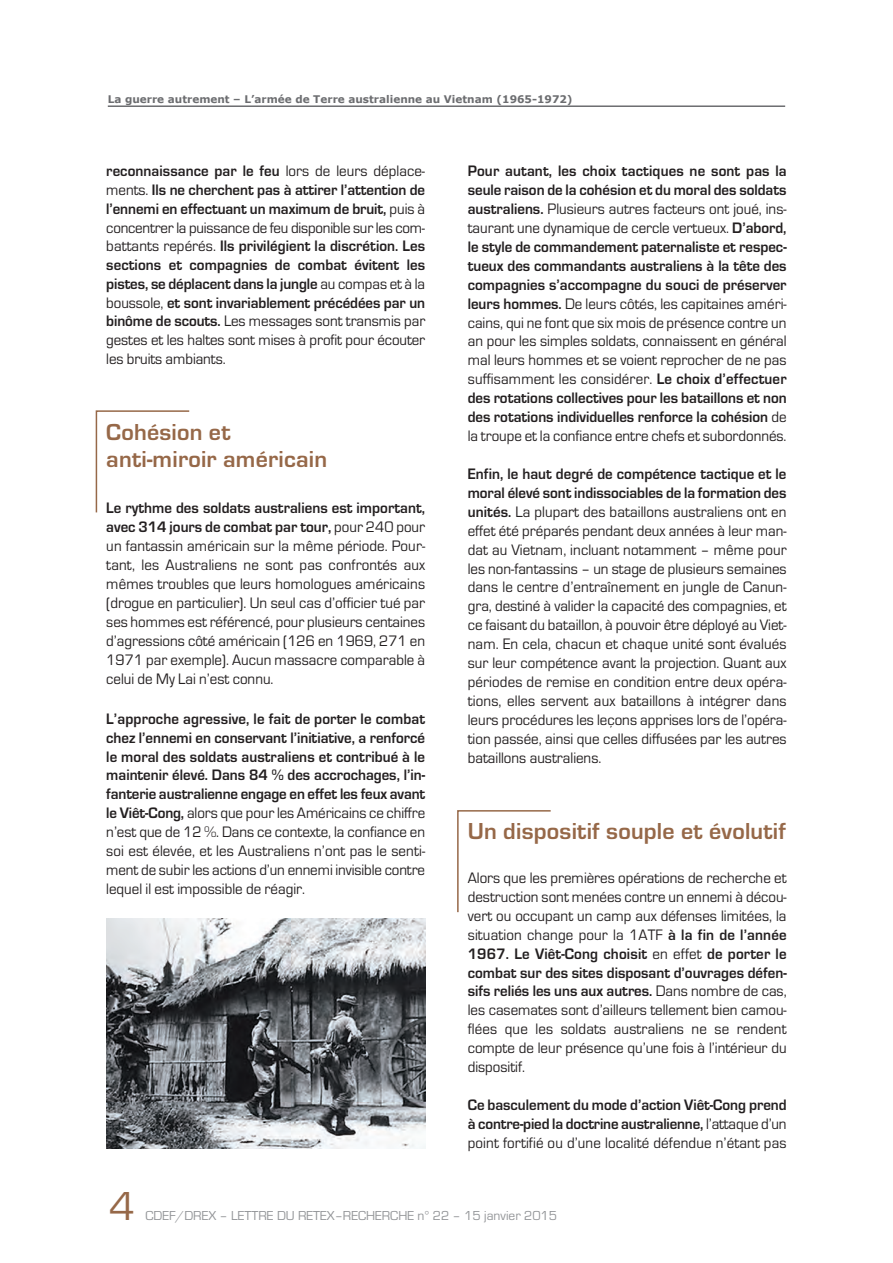
<style>
.page{position:relative;width:893px;height:1263px;background:#fff}
.page>*{position:absolute;margin:0;border:0;box-sizing:border-box;transform-origin:0 0}
.t1{font:42px "Eurostile";color:#966848}
.t2{font:700 24px/27px "Eurostile";letter-spacing:.01em;color:#966848}
.t3{font:700 15.75px/18.9px "Eurostile";letter-spacing:-.005em;color:#231f20;text-align:justify;scale:.95 1}
.t4{font:15.75px/18.9px "Eurostile";color:#231f20;text-align:justify;scale:.95 1}
.t5{font:13.5px "Eurostile";color:#939598}
.t6{font:700 10.5px "Verdana";color:#6c6d70}
.s1{font-weight:400}
.s2{font-weight:700}
</style>
<div class="page">
<hr style="left:108px;top:105px;width:677px;height:2px;background:#6c6d70">
<svg style="left:457px;top:810px;width:94px;height:103px"></svg>
<img style="left:106px;top:918px;width:319px;height:230px">
<svg style="left:95px;top:410px;width:95px;height:103px"></svg>
<p class="t6" style="left:108px;top:93px;width:466px">La guerre autrement – L’armée de Terre australienne au Vietnam (1965-1972)</p>
<p class="t3" style="left:106px;top:162px;width:337px">reconnaissance par le feu <span class="s1">lors de leurs déplace&shy;ments.</span> Ils ne cherchent pas à attirer l’attention de l’ennemi en effectuant un maximum de bruit, <span class="s1">puis à concentrer la puissance de feu disponible sur les com&shy;battants repérés.</span> Ils privilégient la discrétion. Les sections et compagnies de combat évitent les pistes, se déplacent dans la jungle <span class="s1">au compas et à la boussole,</span> et sont invariablement précédées par un binôme de scouts. <span class="s1">Les messages sont transmis par gestes et les haltes sont mises à profit pour écouter les bruits ambiants.</span></p>
<h2 class="t2" style="left:106px;top:419px;width:222px">Cohésion et anti-miroir américain</h2>
<p class="t4" style="left:106px;top:499px;width:337px"><span class="s2">Le rythme des soldats australiens est important, avec 314 jours de combat par tour,</span> pour 240 pour un fantassin américain sur la même période. Pour&shy;tant, les Australiens ne sont pas confrontés aux mêmes troubles que leurs homologues américains (drogue en particulier). Un seul cas d’officier tué par ses hommes est référencé, pour plusieurs centaines d’agressions côté américain (126 en 1969, 271 en 1971 par exemple). Aucun massacre comparable à celui de My Lai n’est connu.</p>
<p class="t3" style="left:106px;top:709px;width:337px">L’approche agressive, le fait de porter le combat chez l’ennemi en conservant l’initiative, a renforcé le moral des soldats australiens et contribué à le maintenir élevé. Dans 84 % des accrochages, l’in&shy;fanterie australienne engage en effet les feux avant le Viêt-Cong, <span class="s1">alors que pour les Américains ce chiffre n’est que de 12 %. Dans ce contexte, la confiance en soi est élevée, et les Australiens n’ont pas le senti&shy;ment de subir les actions d’un ennemi invisible contre lequel il est impossible de réagir.</span></p>
<p class="t3" style="left:468px;top:161px;width:337px">Pour autant, les choix tactiques ne sont pas la seule raison de la cohésion et du moral des soldats australiens. <span class="s1">Plusieurs autres facteurs ont joué, ins&shy;taurant une dynamique de cercle vertueux.</span> D’abord, le style de commandement paternaliste et respec&shy;tueux des commandants australiens à la tête des compagnies s’accompagne du souci de préserver leurs hommes. <span class="s1">De leurs côtés, les capitaines améri&shy;cains, qui ne font que six mois de présence contre un an pour les simples soldats, connaissent en général mal leurs hommes et se voient reprocher de ne pas suffisamment les considérer.</span> Le choix d’effectuer des rotations collectives pour les bataillons et non des rotations individuelles renforce la cohésion <span class="s1">de la troupe et la confiance entre chefs et subordonnés.</span></p>
<p class="t4" style="left:468px;top:464px;width:337px"><span class="s2">Enfin, le haut degré de compétence tactique et le moral élevé sont indissociables de la formation des unités.</span> La plupart des bataillons australiens ont en effet été préparés pendant deux années à leur man&shy;dat au Vietnam, incluant notamment – même pour les non-fantassins – un stage de plusieurs semaines dans le centre d’entraînement en jungle de Canun&shy;gra, destiné à valider la capacité des compagnies, et ce faisant du bataillon, à pouvoir être déployé au Viet&shy;nam. En cela, chacun et chaque unité sont évalués sur leur compétence avant la projection. Quant aux périodes de remise en condition entre deux opéra&shy;tions, elles servent aux bataillons à intégrer dans leurs procédures les leçons apprises lors de l’opéra&shy;tion passée, ainsi que celles diffusées par les autres bataillons australiens.</p>
<h2 class="t2" style="left:468px;top:817px;width:320px">Un dispositif souple et évolutif</h2>
<p class="t4" style="left:468px;top:868px;width:337px">Alors que les premières opérations de recherche et destruction sont menées contre un ennemi à décou&shy;vert ou occupant un camp aux défenses limitées, la situation change pour la 1ATF <span class="s2">à la fin de l’année 1967. Le Viêt-Cong choisit</span> en effet <span class="s2">de porter le combat sur des sites disposant d’ouvrages défen&shy;sifs reliés les uns aux autres.</span> Dans nombre de cas, les casemates sont d’ailleurs tellement bien camou&shy;flées que les soldats australiens ne se rendent compte de leur présence qu’une fois à l’intérieur du dispositif.</p>
<p class="t3" style="left:468px;top:1095px;width:337px">Ce basculement du mode d’action Viêt-Cong prend à contre-pied la doctrine australienne, <span class="s1">l’attaque d’un point fortifié ou d’une localité défendue n’étant pas</span></p>
<h1 class="t1" style="left:109px;top:1180px;width:27px">4</h1>
<p class="t5" style="left:146px;top:1207px;width:413px">CDEF/DREX – LETTRE DU RETEX–RECHERCHE n° 22 – 15 janvier 2015</p>
</div>
